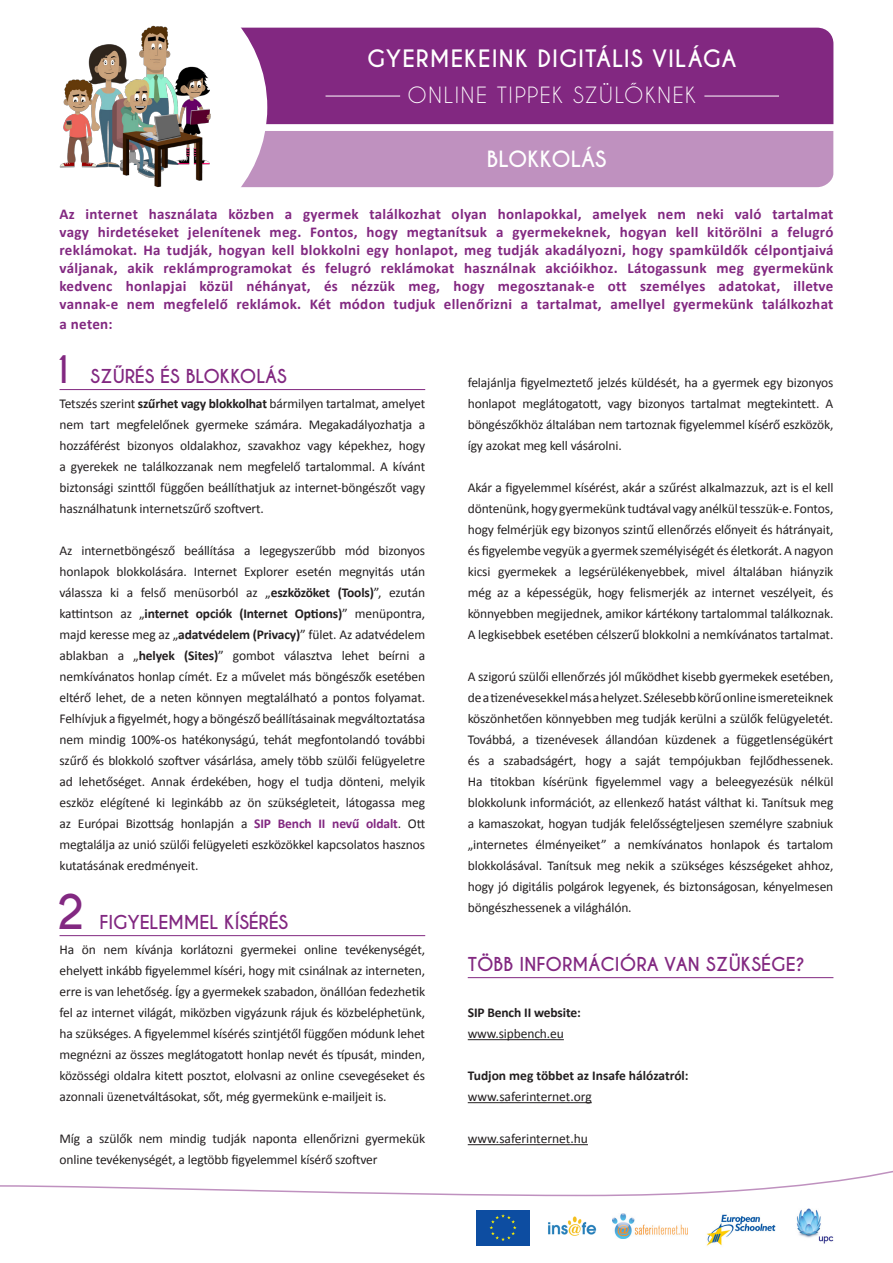
<style>
.page{position:relative;width:893px;height:1263px;background:#fff}
.page>*{position:absolute;margin:0;border:0;box-sizing:border-box;transform-origin:0 0}
.Sub-Heading_Small{font:700 44.85px "Caviar Dreams";color:#822881}
.t1{font:700 22.5px "Caviar Dreams";letter-spacing:.04em;color:#fff}
.t2{font:21px "Caviar Dreams";letter-spacing:.07em;color:#fff}
.t3{font:700 21px "Caviar Dreams";color:#fff}
.Sub-Heading_Small-2{font:700 18px "Caviar Dreams";letter-spacing:-.01em;color:#822881}
.Body_Text{font:700 15px/18px "Calibri";letter-spacing:.02em;color:#822881;text-align:justify}
.Body_Text-2{font:13.5px/21px "Calibri";letter-spacing:-.01em;color:#231f20;text-align:justify}
.Body_Text-3{font:700 13.5px "Calibri";letter-spacing:-.01em;color:#231f20}
.s1{font-size:35.55px}
.s2{font-weight:700}
.s3{font-weight:700;color:#822881}
</style>
<div class="page">
<svg style="left:0;top:1170px;width:893px;height:27px"></svg>
<img style="left:706px;top:1214px;width:70px;height:32px">
<img style="left:796px;top:1209px;width:38px;height:34px">
<img style="left:548px;top:1216px;width:48px;height:20px">
<svg style="left:476px;top:1245px;width:54px;height:1px"></svg>
<div style="left:476px;top:1210px;width:54px;height:35px;background:#0d4da1"></div>
<svg style="left:489px;top:1214px;width:28px;height:27px"></svg>
<img style="left:613px;top:1213px;width:75px;height:26px">
<div style="left:267px;top:131px;width:566px;height:56px;background:#bf91bf"></div>
<div style="left:267px;top:28px;width:566px;height:96px;background:#822881"></div>
<svg style="left:240px;top:27px;width:27px;height:161px"></svg>
<hr style="left:704px;top:96px;width:75px;height:1px;background:#fff">
<hr style="left:60px;top:389px;width:365px;height:1px;background:#822881">
<hr style="left:60px;top:935px;width:365px;height:1px;background:#822881">
<hr style="left:468px;top:977px;width:365px;height:1px;background:#822881">
<hr style="left:468px;top:1039px;width:96px;height:1px;background:#231f20">
<hr style="left:468px;top:1102px;width:124px;height:1px;background:#231f20">
<hr style="left:468px;top:1144px;width:120px;height:1px;background:#231f20">
<img style="left:59px;top:25px;width:152px;height:163px">
<hr style="left:326px;top:96px;width:74px;height:1px;background:#fff">
<p class="t1" style="left:367px;top:45px;width:371px">GYERMEKEINK DIGITÁLIS VILÁGA</p>
<p class="t2" style="left:408px;top:82px;width:290px">ONLINE TIPPEK SZÜLŐKNEK</p>
<p class="t3" style="left:487px;top:147px;width:121px">BLOKKOLÁS</p>
<p class="Body_Text" style="left:60px;top:205px;width:776px">Az internet használata közben a gyermek találkozhat olyan honlapokkal, amelyek nem neki való tartalmat vagy hirdetéseket jelenítenek meg. Fontos, hogy megtanítsuk a gyermekeknek, hogyan kell kitörölni a felugró reklámokat. Ha tudják, hogyan kell blokkolni egy honlapot, meg tudják akadályozni, hogy spamküldők célpontjaivá váljanak, akik reklámprogramokat és felugró reklámokat használnak akcióikhoz. Látogassunk meg gyermekünk kedvenc honlapjai közül néhányat, és nézzük meg, hogy megosztanak-e ott személyes adatokat, illetve vannak-e nem megfelelő reklámok. Két módon tudjuk ellenőrizni a tartalmat, amellyel gyermekünk találkozhat</p>
<p class="Body_Text" style="left:60px;top:315px;width:55px">a neten:</p>
<p class="Sub-Heading_Small-2" style="left:50px;top:365px;width:238px"><span class="s1">1</span> SZŰRÉS ÉS BLOKKOLÁS</p>
<p class="Body_Text-2" style="left:60px;top:393px;width:367px">Tetszés szerint <span class="s2">szűrhet vagy blokkolhat</span> bármilyen tartalmat, amelyet nem tart megfelelőnek gyermeke számára. Megakadályozhatja a hozzáférést bizonyos oldalakhoz, szavakhoz vagy képekhez, hogy a gyerekek ne találkozzanak nem megfelelő tartalommal. A kívánt biztonsági szinttől függően beállíthatjuk az internet-böngészőt vagy használhatunk internetszűrő szoftvert.</p>
<p class="Body_Text-2" style="left:60px;top:540px;width:367px">Az internetböngésző beállítása a legegyszerűbb mód bizonyos honlapok blokkolására. Internet Explorer esetén megnyitás után válassza ki a felső menüsorból az „<span class="s2">eszközöket (Tools)</span>”, ezután kattintson az „<span class="s2">internet opciók (Internet Options)</span>” menüpontra, majd keresse meg az „<span class="s2">adatvédelem (Privacy)</span>” fület. Az adatvédelem ablakban a „<span class="s2">helyek (Sites)</span>” gombot választva lehet beírni a nemkívánatos honlap címét. Ez a művelet más böngészők esetében eltérő lehet, de a neten könnyen megtalálható a pontos folyamat.<br>Felhívjuk a figyelmét, hogy a böngésző beállításainak megváltoztatása nem mindig 100%-os hatékonyságú, tehát megfontolandó további szűrő és blokkoló szoftver vásárlása, amely több szülői felügyeletre ad lehetőséget. Annak érdekében, hogy el tudja dönteni, melyik eszköz elégítené ki leginkább az ön szükségleteit, látogassa meg az Európai Bizottság honlapján a <span class="s3">SIP Bench II nevű oldalt</span>. Ott megtalálja az unió szülői felügyeleti eszközökkel kapcsolatos hasznos kutatásának eredményeit.</p>
<p class="Sub-Heading_Small" style="left:56px;top:885px;width:30px">2</p>
<p class="Sub-Heading_Small-2" style="left:99px;top:911px;width:190px">FIGYELEMMEL KÍSÉRÉS</p>
<p class="Body_Text-2" style="left:60px;top:939px;width:367px">Ha ön nem kívánja korlátozni gyermekei online tevékenységét, ehelyett inkább figyelemmel kíséri, hogy mit csinálnak az interneten, erre is van lehetőség. Így a gyermekek szabadon, önállóan fedezhetik fel az internet világát, miközben vigyázunk rájuk és közbeléphetünk, ha szükséges. A figyelemmel kísérés szintjétől függően módunk lehet megnézni az összes meglátogatott honlap nevét és típusát, minden, közösségi oldalra kitett posztot, elolvasni az online csevegéseket és azonnali üzenetváltásokat, sőt, még gyermekünk e-mailjeit is.</p>
<p class="Body_Text-2" style="left:60px;top:1128px;width:367px">Míg a szülők nem mindig tudják naponta ellenőrizni gyermekük online tevékenységét, a legtöbb figyelemmel kísérő szoftver</p>
<p class="Body_Text-2" style="left:468px;top:372px;width:367px">felajánlja figyelmeztető jelzés küldését, ha a gyermek egy bizonyos honlapot meglátogatott, vagy bizonyos tartalmat megtekintett. A böngészőkhöz általában nem tartoznak figyelemmel kísérő eszközök, így azokat meg kell vásárolni.</p>
<p class="Body_Text-2" style="left:468px;top:477px;width:367px">Akár a figyelemmel kísérést, akár a szűrést alkalmazzuk, azt is el kell döntenünk, hogy gyermekünk tudtával vagy anélkül tesszük-e. Fontos, hogy felmérjük egy bizonyos szintű ellenőrzés előnyeit és hátrányait, és figyelembe vegyük a gyermek személyiségét és életkorát. A nagyon kicsi gyermekek a legsérülékenyebbek, mivel általában hiányzik még az a képességük, hogy felismerjék az internet veszélyeit, és könnyebben megijednek, amikor kártékony tartalommal találkoznak.<br>A legkisebbek esetében célszerű blokkolni a nemkívánatos tartalmat.</p>
<p class="Body_Text-2" style="left:468px;top:666px;width:367px">A szigorú szülői ellenőrzés jól működhet kisebb gyermekek esetében, de a tizenévesekkel más a helyzet. Szélesebb körű online ismereteiknek köszönhetően könnyebben meg tudják kerülni a szülők felügyeletét.<br>Továbbá, a tizenévesek állandóan küzdenek a függetlenségükért és a szabadságért, hogy a saját tempójukban fejlődhessenek.<br>Ha titokban kísérünk figyelemmel vagy a beleegyezésük nélkül blokkolunk információt, az ellenkező hatást válthat ki. Tanítsuk meg a kamaszokat, hogyan tudják felelősségteljesen személyre szabniuk „internetes élményeiket” a nemkívánatos honlapok és tartalom blokkolásával. Tanítsuk meg nekik a szükséges készségeket ahhoz, hogy jó digitális polgárok legyenek, és biztonságosan, kényelmesen böngészhessenek a világhálón.</p>
<p class="Sub-Heading_Small-2" style="left:468px;top:953px;width:339px">TÖBB INFORMÁCIÓRA VAN SZÜKSÉGE?</p>
<p class="Body_Text-3" style="left:468px;top:1004px;width:115px">SIP Bench II website:</p>
<p class="Body_Text-2" style="left:468px;top:1023px;width:98px">www.sipbench.eu</p>
<p class="Body_Text-3" style="left:468px;top:1067px;width:222px">Tudjon meg többet az Insafe hálózatról:</p>
<p class="Body_Text-2" style="left:468px;top:1086px;width:126px">www.saferinternet.org</p>
<p class="Body_Text-2" style="left:468px;top:1128px;width:122px">www.saferinternet.hu</p>
</div>
